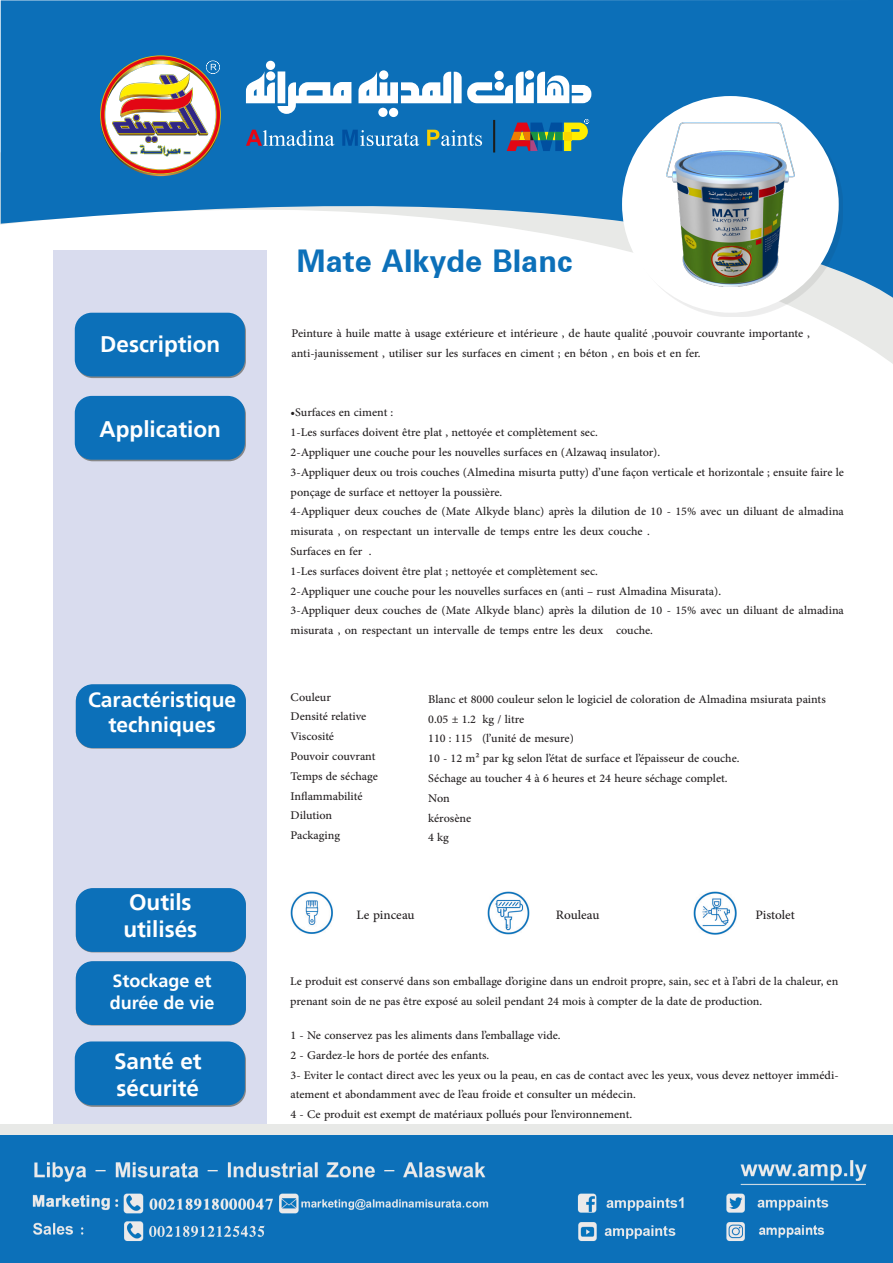
<style>
.page{position:relative;width:893px;height:1263px;background:#fff}
.page>*{position:absolute;margin:0;border:0;box-sizing:border-box;transform-origin:0 0}
.Name_prodect{font:700 48px "Nizar BBC Kurdish";color:#0c70b9}
.t1{font:700 22.5px/27px "Frutiger LT Arabic 65";color:#fff}
.t2{font:700 21px/25.2px "Frutiger LT Arabic 65";color:#fff;text-align:center}
.Nots_prodect{font:18px "Adobe Arabic";color:#231f20}
.t3{font:700 18px/21.6px "Frutiger LT Arabic 65";color:#fff}
.Nots_prodect-2{font:16.5px/19.8px "Adobe Arabic";color:#231f20}
</style>
<div class="page">
<div style="left:54px;top:250px;width:213px;height:952px;background:#d9dcee"></div>
<svg style="left:0;top:152px;width:893px;height:213px"></svg>
<svg style="left:1px;top:0;width:892px;height:299px;fill:#0c6fb8"></svg>
<img style="left:100px;top:55px;width:121px;height:121px">
<hr style="left:493px;top:120px;width:2px;height:32px;background:#1d1d1b">
<svg style="left:246px;top:61px;width:345px;height:90px"></svg>
<div style="left:0;top:1124px;width:893px;height:127px;background:#e8e9e7"></div>
<img style="left:0;top:1135px;width:892px;height:128px">
<div style="left:626px;top:100px;width:217px;height:217px;background:#231f20;opacity:.08"></div>
<div style="left:622px;top:96px;width:217px;height:217px;background:#fff;border-radius:50%"></div>
<svg style="left:76px;top:314px;width:170px;height:64px"></svg>
<div style="left:75px;top:313px;width:170px;height:63px;background:#0c70b9;border-radius:17px"></div>
<div style="left:76px;top:888px;width:170px;height:64px;background:#0c70b9;border-radius:17px"></div>
<div style="left:75px;top:396px;width:170px;height:64px;background:#0c70b9;border-radius:17px"></div>
<div style="left:76px;top:961px;width:170px;height:64px;background:#0c70b9;border-radius:17px"></div>
<div style="left:76px;top:684px;width:170px;height:64px;background:#0c70b9;border-radius:17px"></div>
<svg style="left:76px;top:1043px;width:170px;height:64px"></svg>
<div style="left:75px;top:1041px;width:170px;height:64px;background:#0c70b9;border-radius:17px"></div>
<img style="left:487px;top:892px;width:43px;height:42px">
<img style="left:291px;top:892px;width:42px;height:42px">
<img style="left:694px;top:892px;width:42px;height:42px">
<img style="left:666px;top:122px;width:128px;height:164px">
<p class="t1" style="left:100px;top:330px;width:121px">Description</p>
<p class="t1" style="left:100px;top:416px;width:123px">Application</p>
<p class="t2" style="left:88px;top:687px;width:150px">Caractéristique techniques</p>
<p class="t1" style="left:123px;top:888px;width:75px">Outils utilisés</p>
<p class="t3" style="left:110px;top:970px;width:106px">Stockage et durée de vie</p>
<p class="t1" style="left:114px;top:1048px;width:89px">Santé et sécurité</p>
<p class="Name_prodect" style="left:297px;top:234px;width:277px">Mate Alkyde Blanc</p>
<p class="Nots_prodect-2" style="left:292px;top:321px;width:520px">Peinture à huile matte à usage extérieure et intérieure , de haute qualité ,pouvoir couvrante importante , anti-jaunissement , utiliser sur les surfaces en ciment ; en béton en, bois enet fer.</p>
<p class="Nots_prodect-2" style="left:291px;top:401px;width:104px">•Surfaces en ciment :</p>
<p class="Nots_prodect-2" style="left:291px;top:421px;width:309px">1-Les surfaces doivent être plat , nettoyée et complètement sec.</p>
<p class="Nots_prodect-2" style="left:291px;top:440px;width:371px">2-Appliquer une couche pour les nouvelles surfaces en (Alzawaq insulator .(</p>
<p class="Nots_prodect-2" style="left:291px;top:460px;width:555px">3-Appliquer deux ou trois couches (Almedina misurta putty ’d) une façon verticale et horizontale ; ensuite faire le ponçage de surface et nettoyer la poussière.</p>
<p class="Nots_prodect-2" style="left:291px;top:500px;width:555px">4-Appliquer deux couches de (Mate Alkyde blanc) après la dilution de 10 - 15% avec un diluant de almadina misurata , on respectant un intervalle de temps entre les deux couche .</p>
<p class="Nots_prodect-2" style="left:291px;top:539px;width:82px">Surfaces en fer .</p>
<p class="Nots_prodect-2" style="left:291px;top:559px;width:309px">1-Les surfaces doivent être plat ; nettoyée et complètement sec.</p>
<p class="Nots_prodect-2" style="left:291px;top:579px;width:432px">2-Appliquer une couche pour les nouvelles surfaces en (anti – rust Almadina Misurata .(</p>
<p class="Nots_prodect-2" style="left:616px;top:599px;width:229px;text-indent:-325px">3-Appliquer deux couches de (Mate Alkyde blanc) après la dilution de 10 - 15% avec un diluant de almadina couche.</p>
<p class="Nots_prodect-2" style="left:291px;top:619px;width:314px">misurata , on respectant un intervalle de temps entre les deux</p>
<p class="Nots_prodect-2" style="left:291px;top:685px;width:42px">Couleur</p>
<p class="Nots_prodect-2" style="left:291px;top:705px;width:77px">Densité relative</p>
<p class="Nots_prodect-2" style="left:291px;top:725px;width:45px">Viscosité</p>
<p class="Nots_prodect-2" style="left:291px;top:744px;width:86px">Pouvoir couvrant</p>
<p class="Nots_prodect-2" style="left:291px;top:764px;width:89px">Temps de séchage</p>
<p class="Nots_prodect-2" style="left:291px;top:784px;width:73px">Inflammabilité</p>
<p class="Nots_prodect-2" style="left:291px;top:804px;width:43px">Dilution</p>
<p class="Nots_prodect-2" style="left:291px;top:824px;width:51px">Packaging</p>
<p class="Nots_prodect-2" style="left:428px;top:687px;width:399px">Blanc et 8000 couleur selon le logiciel de coloration de Almadina msiurata paints</p>
<p class="Nots_prodect-2" style="left:428px;top:707px;width:98px">0.05 ± 1.2 kg / litre</p>
<p class="Nots_prodect-2" style="left:482px;top:727px;width:93px">( ’lunité de mesure(</p>
<p class="Nots_prodect-2" style="left:428px;top:727px;width:46px">110 : 115</p>
<p class="Nots_prodect-2" style="left:428px;top:746px;width:313px">10 12- m² par kg selon ’létat de surface ’le t épaisseur de couche.</p>
<p class="Nots_prodect-2" style="left:428px;top:766px;width:301px">Séchage au toucher 6à4 heures 24et heure séchage complet.</p>
<p class="Nots_prodect-2" style="left:428px;top:786px;width:23px">Non</p>
<p class="Nots_prodect-2" style="left:428px;top:806px;width:45px">kérosène</p>
<p class="Nots_prodect-2" style="left:428px;top:826px;width:22px">kg4</p>
<p class="Nots_prodect" style="left:357px;top:902px;width:59px">Le pinceau</p>
<p class="Nots_prodect" style="left:556px;top:902px;width:45px">Rouleau</p>
<p class="Nots_prodect" style="left:755px;top:902px;width:41px">Pistolet</p>
<p class="Nots_prodect-2" style="left:290px;top:970px;width:550px">Le produit est conservé dans son emballage ’dorigine dans un endroit propre, sain, sec ’làe t abri de la chaleur en, prenant soin de ne pas être exposé au soleil pendant 24 mois à compter de la date de production.</p>
<p class="Nots_prodect-2" style="left:291px;top:1023px;width:272px">-1 Ne conservez pas les aliments dans ’lemballage vide.</p>
<p class="Nots_prodect-2" style="left:291px;top:1043px;width:200px">-2 Gardez l e- hors de portée des enfants.</p>
<p class="Nots_prodect-2" style="left:291px;top:1083px;width:347px">atement et abondamment avec de ’leau froide et consulter un médecin.</p>
<p class="Nots_prodect-2" style="left:291px;top:1063px;width:550px">3- Eviter le contact direct avec les yeux ou la peau en, cas de contact avec les yeux, vous devez nettoyer immédi-</p>
<p class="Nots_prodect-2" style="left:291px;top:1103px;width:343px">-4 Ce produit est exempt de matériaux pollués pour ’lenvironnement.</p>
</div>
